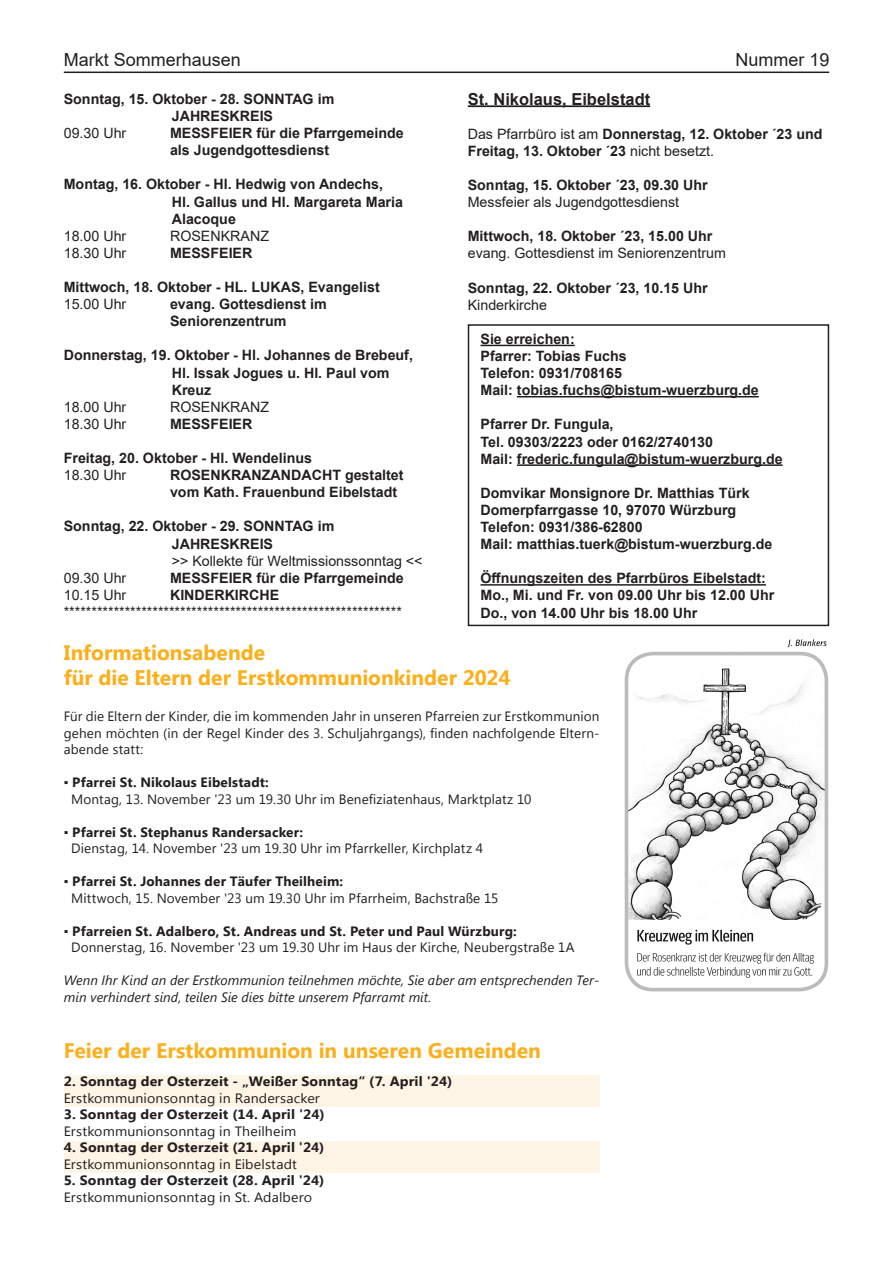
<style>
.page{position:relative;width:893px;height:1263px;background:#fff}
.page>*{position:absolute;margin:0;border:0;box-sizing:border-box;transform-origin:0 0}
.t1{font:700 21px/25.2px "Segoe UI";color:#fbaf1b}
.t2{font:18px "Arial";color:#231f20}
.t3{font:700 16.5px "Arial";color:#231f20}
.t4{font:700 14.25px/17.1px "Arial";color:#231f20}
.t5{font:14.25px "Arial";color:#231f20}
.t6{font:13.5px/16.5px "Segoe UI";letter-spacing:.01em;color:#231f20}
.t7{font:700 13.5px "Segoe UI";letter-spacing:.01em;color:#231f20;scale:1.05 1}
.t8{font:13.5px "Segoe UI";letter-spacing:.01em;color:#231f20;scale:1.05 1}
.t9{font:italic 13.5px/16.5px "Segoe UI";letter-spacing:.005em;color:#231f20}
.s1{font-weight:400}
.s2{font-weight:700}
</style>
<div class="page">
<hr style="left:64px;top:72px;width:765px;height:1px;background:#231f20">
<div style="left:64px;top:1075px;width:536px;height:15px;background:#fef5e6"></div>
<div style="left:64px;top:1091px;width:536px;height:16px;background:#fef5e6"></div>
<div style="left:64px;top:1141px;width:536px;height:15px;background:#fef5e6"></div>
<div style="left:64px;top:1157px;width:536px;height:16px;background:#fef5e6"></div>
<img style="left:624px;top:639px;width:205px;height:353px">
<hr style="left:468px;top:105px;width:182px;height:2px;background:#231f20">
<hr style="left:480px;top:345px;width:95px;height:1px;background:#231f20">
<hr style="left:517px;top:396px;width:242px;height:1px;background:#231f20">
<hr style="left:517px;top:464px;width:266px;height:2px;background:#231f20">
<hr style="left:480px;top:584px;width:286px;height:2px;background:#231f20">
<div style="left:468px;top:324px;width:361px;height:302px;border:2px solid #231f20"></div>
<p class="t2" style="left:64px;top:48px;width:179px">Markt Sommerhausen</p>
<p class="t2" style="left:735px;top:48px;width:96px">Nummer 19</p>
<p class="t4" style="left:172px;top:91px;width:164px;text-indent:-108px">Sonntag, 15. Oktober - 28. SONNTAG im<br>JAHRESKREIS</p>
<p class="t5" style="left:64px;top:123px;width:64px">09.30 Uhr</p>
<p class="t4" style="left:170px;top:125px;width:235px">MESSFEIER für die Pfarrgemeinde als Jugendgottesdienst</p>
<p class="t4" style="left:172px;top:176px;width:233px;text-indent:-108px">Montag, 16. Oktober - Hl. Hedwig von Andechs,<br>Hl. Gallus und Hl. Margareta Maria<br>Alacoque</p>
<p class="t5" style="left:64px;top:226px;width:64px">18.00 Uhr</p>
<p class="t5" style="left:170px;top:226px;width:100px">ROSENKRANZ</p>
<p class="t5" style="left:64px;top:243px;width:64px">18.30 Uhr</p>
<p class="t4" style="left:170px;top:244px;width:84px">MESSFEIER</p>
<p class="t4" style="left:64px;top:279px;width:317px">Mittwoch, 18. Oktober - HL. LUKAS, Evangelist</p>
<p class="t5" style="left:64px;top:294px;width:64px">15.00 Uhr</p>
<p class="t4" style="left:170px;top:296px;width:158px">evang. Gottesdienst im<br>Seniorenzentrum</p>
<p class="t4" style="left:172px;top:347px;width:243px;text-indent:-108px">Donnerstag, 19. Oktober - Hl. Johannes de Brebeuf,<br>Hl. Issak Jogues u. Hl. Paul vom<br>Kreuz</p>
<p class="t5" style="left:64px;top:397px;width:64px">18.00 Uhr</p>
<p class="t5" style="left:170px;top:397px;width:100px">ROSENKRANZ</p>
<p class="t5" style="left:64px;top:414px;width:64px">18.30 Uhr</p>
<p class="t4" style="left:170px;top:415px;width:84px">MESSFEIER</p>
<p class="t4" style="left:64px;top:450px;width:250px">Freitag, 20. Oktober - Hl. Wendelinus</p>
<p class="t5" style="left:64px;top:465px;width:64px">18.30 Uhr</p>
<p class="t4" style="left:170px;top:467px;width:235px">ROSENKRANZANDACHT gestaltet vom Kath. Frauenbund Eibelstadt</p>
<p class="t4" style="left:172px;top:518px;width:164px;text-indent:-108px">Sonntag, 22. Oktober - 29. SONNTAG im<br>JAHRESKREIS</p>
<p class="t5" style="left:172px;top:551px;width:252px">&gt;&gt; Kollekte für Weltmissionssonntag &lt;&lt;</p>
<p class="t5" style="left:64px;top:568px;width:64px">09.30 Uhr</p>
<p class="t4" style="left:170px;top:569px;width:235px">MESSFEIER für die Pfarrgemeinde</p>
<p class="t5" style="left:64px;top:585px;width:64px">10.15 Uhr</p>
<p class="t4" style="left:170px;top:586px;width:111px">KINDERKIRCHE</p>
<p class="t5" style="left:64px;top:602px;width:340px">*************************************************************</p>
<p class="t3" style="left:468px;top:87px;width:184px">St. Nikolaus, Eibelstadt</p>
<p class="t4" style="left:468px;top:125px;width:356px"><span class="s1">Das Pfarrbüro ist am</span> Donnerstag, 12. Oktober ´23 und<br>Freitag, 13. Oktober ´23 <span class="s1">nicht besetzt.</span></p>
<p class="t4" style="left:468px;top:177px;width:241px">Sonntag, 15. Oktober ´23, 09.30 Uhr</p>
<p class="t5" style="left:468px;top:192px;width:213px">Messfeier als Jugendgottesdienst</p>
<p class="t4" style="left:468px;top:228px;width:246px">Mittwoch, 18. Oktober ´23, 15.00 Uhr</p>
<p class="t5" style="left:468px;top:244px;width:260px">evang. Gottesdienst im Seniorenzentrum</p>
<p class="t4" style="left:468px;top:279px;width:241px">Sonntag, 22. Oktober ´23, 10.15 Uhr</p>
<p class="t5" style="left:468px;top:295px;width:81px">Kinderkirche</p>
<p class="t4" style="left:480px;top:330px;width:280px">Sie erreichen:<br>Pfarrer: Tobias Fuchs<br>Telefon: 0931/708165<br>Mail: tobias.fuchs@bistum-wuerzburg.de</p>
<p class="t4" style="left:480px;top:416px;width:304px">Pfarrer Dr. Fungula,<br>Tel. 09303/2223 oder 0162/2740130<br>Mail: frederic.fungula@bistum-wuerzburg.de</p>
<p class="t4" style="left:480px;top:484px;width:293px">Domvikar Monsignore Dr. Matthias Türk Domerpfarrgasse 10, 97070 Würzburg Telefon: 0931/386-62800<br>Mail: matthias.tuerk@bistum-wuerzburg.de</p>
<p class="t4" style="left:480px;top:570px;width:295px">Öffnungszeiten des Pfarrbüros Eibelstadt:<br>Mo., Mi. und Fr. von 09.00 Uhr bis 12.00 Uhr<br>Do., von 14.00 Uhr bis 18.00 Uhr</p>
<h1 class="t1" style="left:64px;top:639px;width:448px">Informationsabende<br>für die Eltern der Erstkommunionkinder 2024</h1>
<p class="t6" style="left:64px;top:708px;width:537px;text-align:justify">Für die Eltern der Kinder, die im kommenden Jahr in unseren Pfarreien zur Erstkommunion gehen möchten (in der Regel Kinder des 3. Schuljahrgangs), finden nachfolgende Eltern&shy;abende statt:</p>
<p class="t6" style="left:71px;top:774px;width:462px;text-indent:-7px">▪ <span class="s2">Pfarrei St. Nikolaus Eibelstadt:<br></span>Montag, 13. November '23 um 19.30 Uhr im Benefiziatenhaus, Marktplatz 10</p>
<p class="t6" style="left:71px;top:823px;width:413px;text-indent:-7px">▪ <span class="s2">Pfarrei St. Stephanus Randersacker:<br></span>Dienstag, 14. November '23 um 19.30 Uhr im Pfarrkeller, Kirchplatz 4</p>
<p class="t6" style="left:71px;top:873px;width:429px;text-indent:-7px">▪ <span class="s2">Pfarrei St. Johannes der Täufer Theilheim:<br></span>Mittwoch, 15. November '23 um 19.30 Uhr im Pfarrheim, Bachstraße 15</p>
<p class="t6" style="left:71px;top:922px;width:505px;text-indent:-7px">▪ <span class="s2">Pfarreien St. Adalbero, St. Andreas und St. Peter und Paul Würzburg:<br></span>Donnerstag, 16. November '23 um 19.30 Uhr im Haus der Kirche, Neubergstraße 1A</p>
<p class="t9" style="left:64px;top:972px;width:537px">Wenn Ihr Kind an der Erstkommunion teilnehmen möchte, Sie aber am entsprechenden Ter&shy;min verhindert sind, teilen Sie dies bitte unserem Pfarramt mit.</p>
<h1 class="t1" style="left:64px;top:1036px;width:479px">Feier der Erstkommunion in unseren Gemeinden</h1>
<p class="t7" style="left:64px;top:1072px;width:371px">2. Sonntag der Osterzeit - „Weißer Sonntag“ (7. April '24)</p>
<p class="t8" style="left:64px;top:1088px;width:245px">Erstkommunionsonntag in Randersacker</p>
<p class="t7" style="left:64px;top:1105px;width:250px">3. Sonntag der Osterzeit (14. April '24)</p>
<p class="t8" style="left:64px;top:1121px;width:223px">Erstkommunionsonntag in Theilheim</p>
<p class="t7" style="left:64px;top:1138px;width:250px">4. Sonntag der Osterzeit (21. April '24)</p>
<p class="t8" style="left:64px;top:1154px;width:224px">Erstkommunionsonntag in Eibelstadt</p>
<p class="t7" style="left:64px;top:1171px;width:250px">5. Sonntag der Osterzeit (28. April '24)</p>
<p class="t8" style="left:64px;top:1187px;width:238px">Erstkommunionsonntag in St. Adalbero</p>
</div>
